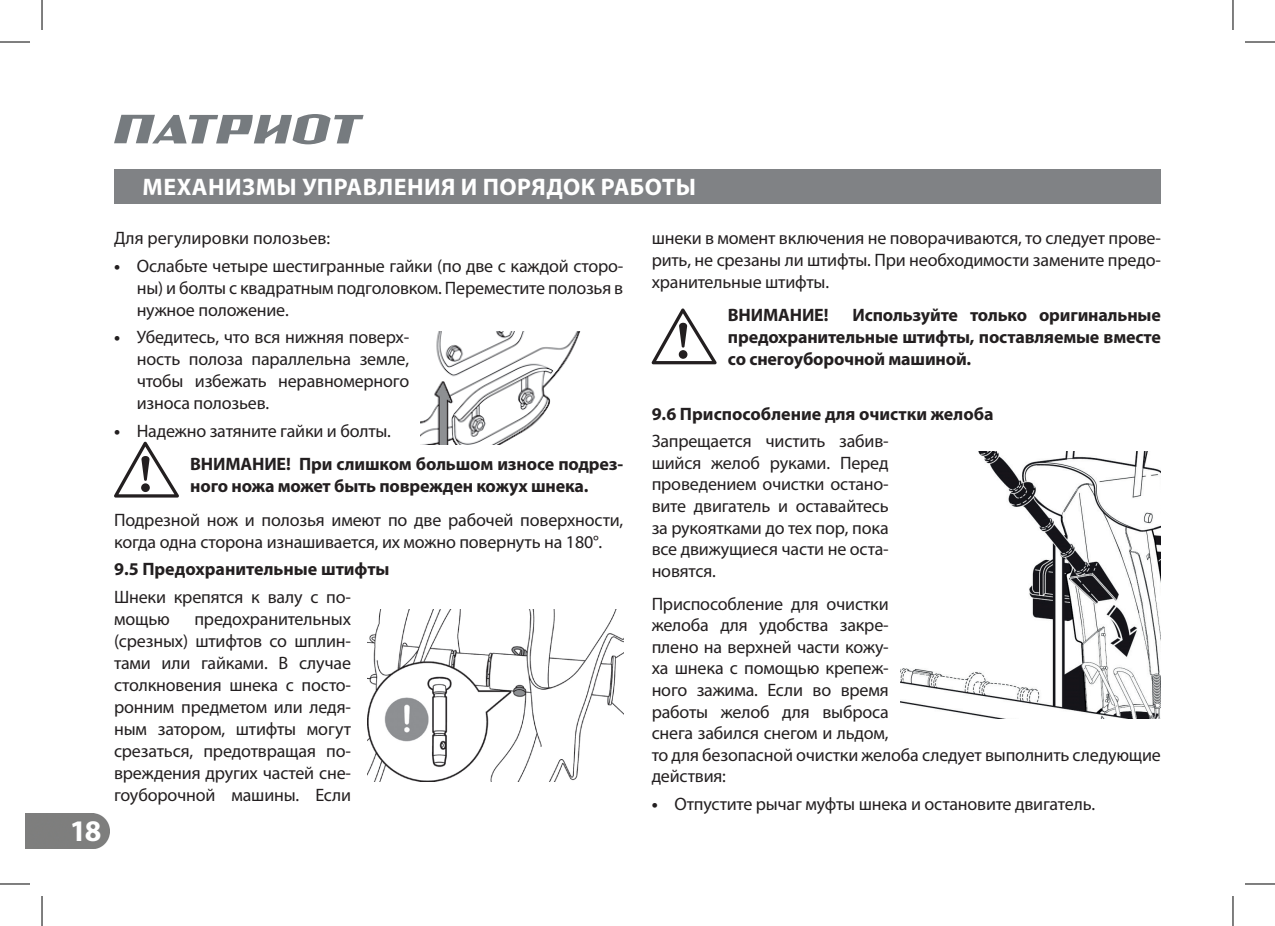
<style>
.page{position:relative;width:1275px;height:926px;background:#fff}
.page>*{position:absolute;margin:0;border:0;box-sizing:border-box;transform-origin:0 0}
.t1{font:700 30px "Myriad Pro";color:#fff}
.t2{font:700 24px "Myriad Pro";letter-spacing:.02em;color:#fff}
.t3{font:18px/22px "Myriad Pro";letter-spacing:-.01em;color:#231f20;text-align:justify}
.t4{font:700 18px/22px "Myriad Pro";letter-spacing:-.01em;color:#231f20}
.s1{font-weight:700}
.s2{font-weight:400}
</style>
<div class="page">
<div style="left:114px;top:169px;width:1047px;height:34px;background:#808285"></div>
<div style="left:25px;top:813px;width:85px;height:35px;background:#7e7e7d"></div>
<svg style="left:114px;top:114px;width:249px;height:30px"></svg>
<img style="left:420px;top:331px;width:161px;height:114px">
<svg style="left:114px;top:441px;width:65px;height:57px"></svg>
<svg style="left:651px;top:308px;width:66px;height:56px"></svg>
<img style="left:367px;top:609px;width:256px;height:173px">
<img style="left:900px;top:452px;width:261px;height:266px">
<hr style="left:0;top:42px;width:30px;height:1px;background:#000">
<hr style="left:1245px;top:42px;width:30px;height:1px;background:#000">
<hr style="left:0;top:884px;width:30px;height:1px;background:#000">
<hr style="left:1245px;top:884px;width:30px;height:1px;background:#000">
<hr style="left:42px;top:0;width:1px;height:30px;background:#000">
<hr style="left:42px;top:896px;width:1px;height:30px;background:#000">
<hr style="left:1232px;top:0;width:1px;height:30px;background:#000">
<hr style="left:1232px;top:896px;width:1px;height:30px;background:#000">
<h1 class="t1" style="left:70px;top:814px;width:33px">18</h1>
<h2 class="t2" style="left:143px;top:174px;width:555px">МЕХАНИЗМЫ УПРАВЛЕНИЯ И ПОРЯДОК РАБОТЫ</h2>
<p class="t3" style="left:114px;top:227px;width:218px">Для регулировки полозьев:</p>
<p class="t3" style="left:137px;top:254px;width:488px;text-indent:-23px"><span class="s1">•</span> Ослабьте четыре шестигранные гайки (по две с каждой сторо&shy;ны) и болты с квадратным подголовком. Переместите полозья в нужное положение.</p>
<p class="t3" style="left:137px;top:326px;width:274px;text-indent:-23px"><span class="s1">•</span> Убедитесь, что вся нижняя поверх&shy;ность полоза параллельна земле, чтобы избежать неравномерного износа полозьев.</p>
<p class="t4" style="left:190px;top:414px;width:434px;line-height:33.4px;text-indent:-76px">• <span class="s2">Надежно затяните гайки и болты.<br></span>ВНИМАНИЕ! При слишком большом износе подрез-</p>
<p class="t4" style="left:190px;top:475px;width:400px">ного ножа может быть поврежден кожух шнека.</p>
<p class="t3" style="left:114px;top:508px;width:511px">Подрезной нож и полозья имеют по две рабочей поверхности, когда одна сторона изнашивается, их можно повернуть на 180°.</p>
<p class="t4" style="left:114px;top:558px;width:277px">9.5 Предохранительные штифты</p>
<p class="t3" style="left:114px;top:586px;width:238px">Шнеки крепятся к валу с по&shy;мощью</p>
<p class="t3" style="left:114px;top:608px;width:238px;text-indent:80px">предохранительных (срезных) штифтов со шплин&shy;тами или гайками. В случае столкновения шнека с посто&shy;ронним предметом или ледя&shy;ным затором, штифты могут срезаться, предотвращая по&shy;вреждения других частей сне&shy;гоуборочной машины. Если</p>
<p class="t3" style="left:651px;top:227px;width:511px">шнеки в момент включения не поворачиваются, то следует прове&shy;рить, не срезаны ли штифты. При необходимости замените предо&shy;хранительные штифты.</p>
<p class="t4" style="left:728px;top:304px;width:102px">ВНИМАНИЕ!</p>
<p class="t4" style="left:728px;top:304px;width:434px;text-align:justify;text-indent:125px">Используйте только оригинальные предохранительные штифты, поставляемые вместе со снегоуборочной машиной.</p>
<p class="t4" style="left:651px;top:403px;width:343px">9.6 Приспособление для очистки желоба</p>
<p class="t3" style="left:651px;top:430px;width:238px">Запрещается чистить забив&shy;шийся желоб руками. Перед проведением очистки остано&shy;вите двигатель и оставайтесь за рукоятками до тех пор, пока все движущиеся части не оста&shy;новятся.</p>
<p class="t3" style="left:651px;top:592px;width:511px;text-align:left">Приспособление для очистки<br>желоба для удобства закре-<br>плено на верхней части кожу-<br>ха шнека с помощью крепеж-<br>ного зажима. Если во время<br>работы желоб для выброса<br>снега забился снегом и льдом,<br>то для безопасной очистки желоба следует выполнить следующие действия:</p>
<p class="t3" style="left:651px;top:792px;width:445px"><span class="s1">•</span> Отпустите рычаг муфты шнека и остановите двигатель.</p>
</div>
